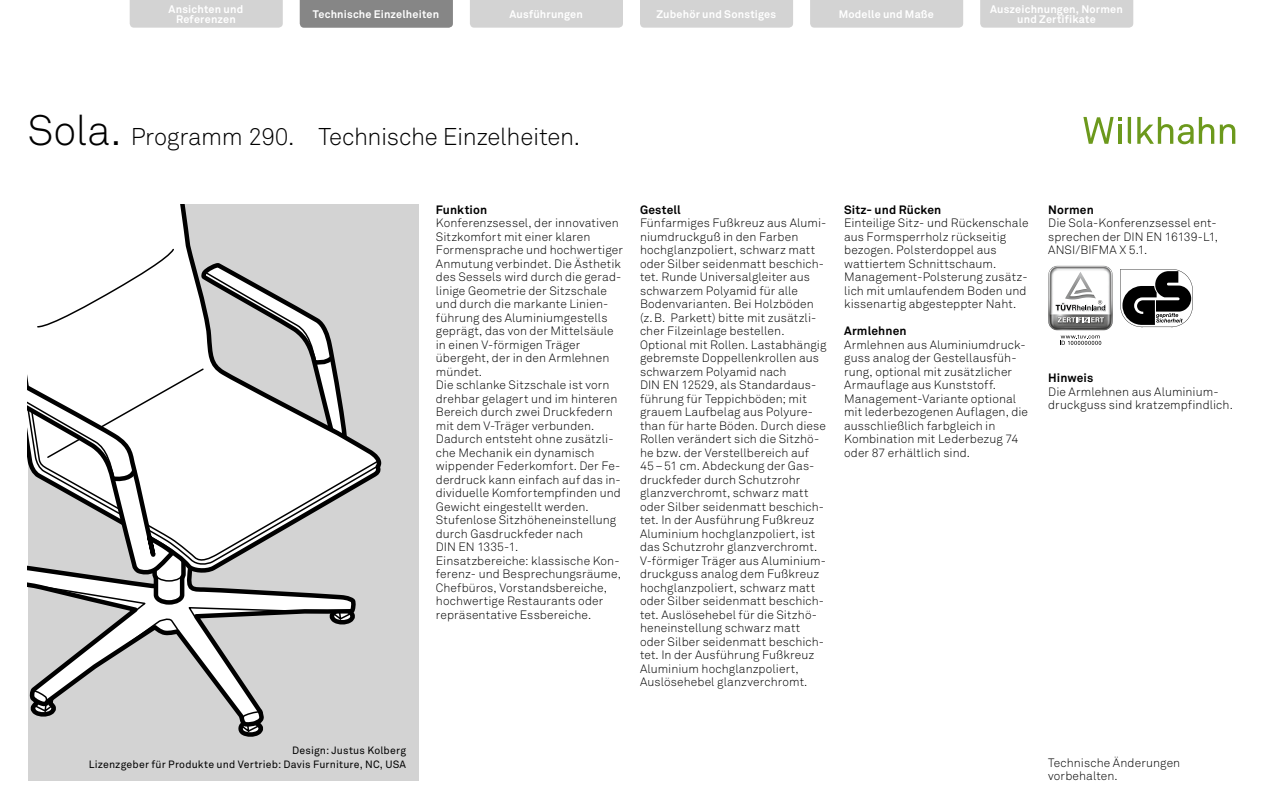
<style>
.page{position:relative;width:1263px;height:808px;background:#fff}
.page>*{position:absolute;margin:0;border:0;box-sizing:border-box;transform-origin:0 0}
.t1{font:300 24px "Akkurat Pro";letter-spacing:-.015em;color:#000}
.t2{font:300 12px/13.5px "Akkurat Pro";letter-spacing:.01em;color:#000}
.t3{font:700 12px "Akkurat Pro";letter-spacing:.01em;color:#000}
.t4{font:700 10.8px/10.5px "Akkurat Pro";letter-spacing:.015em;color:#fff;text-align:center}
.t5{font:10.5px/13.5px "Akkurat Pro";letter-spacing:.02em;color:#000;text-align:right}
.s1{font-size:42px}
</style>
<div class="page">
<div style="left:28px;top:204px;width:390px;height:576px;background:#d3d3d3"></div>
<svg style="left:239px;top:731px;width:24px;height:6px"></svg>
<svg style="left:29px;top:592px;width:327px;height:139px"></svg>
<svg style="left:31px;top:577px;width:274px;height:147px"></svg>
<svg style="left:28px;top:204px;width:352px;height:364px"></svg>
<svg style="left:28px;top:380px;width:160px;height:227px"></svg>
<div style="left:130px;top:0;width:153px;height:28px;background:#d3d3d3"></div>
<div style="left:470px;top:0;width:153px;height:28px;background:#d3d3d3"></div>
<div style="left:810px;top:0;width:153px;height:28px;background:#d3d3d3"></div>
<div style="left:980px;top:0;width:153px;height:28px;background:#d3d3d3"></div>
<div style="left:640px;top:0;width:153px;height:28px;background:#d3d3d3"></div>
<div style="left:300px;top:0;width:153px;height:28px;background:#868686"></div>
<svg style="left:1120px;top:269px;width:73px;height:58px"></svg>
<svg style="left:1048px;top:266px;width:65px;height:79px"></svg>
<svg style="left:1083px;top:117px;width:39px;height:27px"></svg>
<hr style="left:1118px;top:125px;width:3px;height:19px;background:#6c991c">
<svg style="left:1128px;top:117px;width:3px;height:27px"></svg>
<svg style="left:1137px;top:117px;width:56px;height:27px"></svg>
<svg style="left:1199px;top:117px;width:15px;height:27px"></svg>
<svg style="left:1220px;top:124px;width:15px;height:20px"></svg>
<p class="t4" style="left:169px;top:4px;width:76px">Ansichten und<br>Referenzen</p>
<p class="t4" style="left:509px;top:9px;width:75px">Ausführungen</p>
<p class="t4" style="left:839px;top:9px;width:97px">Modelle und Maße</p>
<p class="t4" style="left:990px;top:4px;width:134px">Auszeichnungen, Normen und Zertifikate</p>
<p class="t4" style="left:313px;top:9px;width:128px">Technische Einzelheiten</p>
<p class="t4" style="left:656px;top:9px;width:121px">Zubehör und Sonstiges</p>
<h1 class="t1" style="left:28px;top:122px;width:554px"><span class="s1">Sola.</span> Programm 290. Technische Einzelheiten.</h1>
<p class="t3" style="left:436px;top:202px;width:53px">Funktion</p>
<p class="t2" style="left:436px;top:216px;width:189px">Konferenzsessel, der innovativen<br>Sitzkomfort mit einer klaren<br>Formensprache und hochwertiger<br>Anmutung verbindet. Die Ästhetik des Sessels wird durch die gerad&shy;linige Geometrie der Sitzschale und durch die markante Linien&shy;führung des Aluminiumgestells geprägt, das von der Mittelsäule in einen V-förmigen Träger übergeht, der in den Armlehnen mündet.<br>Die schlanke Sitzschale ist vorn drehbar gelagert und im hinteren<br>Bereich durch zwei Druckfedern mit dem V-Träger verbunden.<br>Dadurch entsteht ohne zusätzli&shy;che Mechanik ein dynamisch wippender Federkomfort. Der Fe&shy;derdruck kann einfach auf das in&shy;dividuelle Komfortempfinden und<br>Gewicht eingestellt werden.<br>Stufenlose Sitzhöheneinstellung durch Gasdruckfeder nach<br>DIN EN 1335-1.<br>Einsatzbereiche: klassische Kon&shy;ferenz- und Besprechungsräume,<br>Chefbüros, Vorstandsbereiche, hochwertige Restaurants oder repräsentative Essbereiche.</p>
<p class="t3" style="left:640px;top:202px;width:42px">Gestell</p>
<p class="t2" style="left:640px;top:216px;width:188px">Fünfarmiges Fußkreuz aus Alumi&shy;niumdruckguß in den Farben hochglanzpoliert, schwarz matt oder Silber seidenmatt beschich&shy;tet. Runde Universalgleiter aus schwarzem Polyamid für alle<br>Bodenvarianten. Bei Holzböden (z.B. Parkett) bitte mit zusätzli&shy;cher Filzeinlage bestellen.<br>Optional mit Rollen. Lastabhängig gebremste Doppellenkrollen aus schwarzem Polyamid nach<br>DIN EN 12529, als Standardaus&shy;führung für Teppichböden; mit grauem Laufbelag aus Polyure&shy;than für harte Böden. Durch diese<br>Rollen verändert sich die Sitzhö&shy;he bzw. der Verstellbereich auf<br>45–51 cm. Abdeckung der Gas&shy;druckfeder durch Schutzrohr glanzverchromt, schwarz matt oder Silber seidenmatt beschich&shy;tet. In der Ausführung Fußkreuz<br>Aluminium hochglanzpoliert, ist das Schutzrohr glanzverchromt.<br>V-förmiger Träger aus Aluminium&shy;druckguss analog dem Fußkreuz hochglanzpoliert, schwarz matt oder Silber seidenmatt beschich&shy;tet. Auslösehebel für die Sitzhö&shy;heneinstellung schwarz matt oder Silber seidenmatt beschich&shy;tet. In der Ausführung Fußkreuz<br>Aluminium hochglanzpoliert,<br>Auslösehebel glanzverchromt.</p>
<p class="t3" style="left:844px;top:202px;width:99px">Sitz- und Rücken</p>
<p class="t2" style="left:844px;top:216px;width:186px">Einteilige Sitz- und Rückenschale aus Formsperrholz rückseitig bezogen. Polsterdoppel aus wattiertem Schnittschaum.<br>Management-Polsterung zusätz&shy;lich mit umlaufendem Boden und kissenartig abgesteppter Naht.</p>
<p class="t3" style="left:844px;top:323px;width:64px">Armlehnen</p>
<p class="t2" style="left:844px;top:338px;width:185px">Armlehnen aus Aluminiumdruck&shy;guss analog der Gestellausfüh&shy;rung, optional mit zusätzlicher<br>Armauflage aus Kunststoff.<br>Management-Variante optional mit lederbezogenen Auflagen, die ausschließlich farbgleich in<br>Kombination mit Lederbezug 74 oder 87 erhältlich sind.</p>
<p class="t3" style="left:1048px;top:202px;width:47px">Normen</p>
<p class="t2" style="left:1048px;top:216px;width:171px">Die Sola-Konferenzsessel ent&shy;sprechen der DIN EN 16139-L1,<br>ANSI/BIFMA X 5.1.</p>
<p class="t3" style="left:1048px;top:371px;width:47px">Hinweis</p>
<p class="t2" style="left:1048px;top:385px;width:186px">Die Armlehnen aus Aluminium&shy;druckguss sind kratzempfindlich.</p>
<p class="t5" style="left:89px;top:744px;width:319px">Design: Justus Kolberg<br>Lizenzgeber für Produkte und Vertrieb: Davis Furniture, NC, USA</p>
<p class="t2" style="left:1048px;top:756px;width:134px">Technische Änderungen vorbehalten.</p>
</div>
